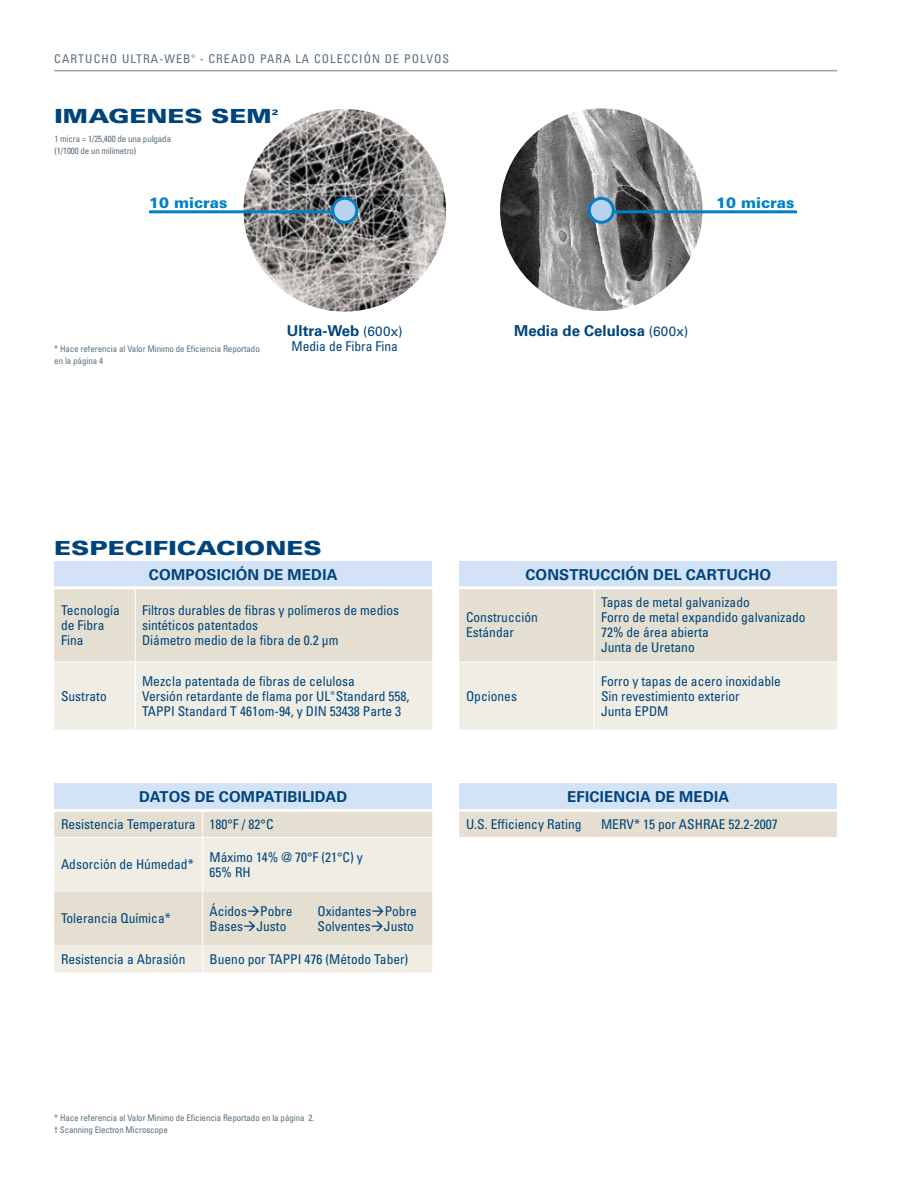
<style>
.page{position:relative;width:918px;height:1188px;background:#fff}
.page>*{position:absolute;margin:0;border:0;box-sizing:border-box;transform-origin:0 0}
.t1{font:900 19.5px "Univers LT Std";color:#00447c;scale:1.3 1}
.t2{font:700 15px "Univers LT Std";letter-spacing:.01em;color:#00447c}
.t3{font:900 15px "Univers LT Std";color:#0081c6}
.t4{font:condensed 13.5px/15px "Univers LT Std";color:#00447c}
.t5{font:condensed 12px "Univers LT Std";letter-spacing:.09em;color:#5c6f7c}
.t6{font:condensed 9px/12px "Univers LT Std";letter-spacing:-.01em;color:#5c6f7c}
.t7{font:900 7.8px "Univers LT Std";color:#00447c;scale:1.3 1}
.t8{font:condensed 5.4px "Univers LT Std";color:#00447c}
.t9{font:condensed 4.8px "Univers LT Std";color:#5c6f7c}
.s1{font-weight:400;font-size:13.5px}
</style>
<div class="page">
<hr style="left:54px;top:70px;width:783px;height:1px;background:#97a3ae">
<div style="left:54px;top:561px;width:378px;height:27px;background:#d3e2f4"></div>
<svg style="left:54px;top:589px;width:378px;height:140px;background:#eae6da"></svg>
<hr style="left:54px;top:586px;width:81px;height:3px;background:#fff">
<hr style="left:135px;top:586px;width:297px;height:3px;background:#fff">
<hr style="left:54px;top:662px;width:81px;height:1px;background:#fff">
<hr style="left:135px;top:662px;width:297px;height:1px;background:#fff">
<hr style="left:135px;top:589px;width:1px;height:73px;background:#fff">
<hr style="left:135px;top:662px;width:1px;height:67px;background:#fff">
<div style="left:459px;top:561px;width:378px;height:27px;background:#d3e2f4"></div>
<svg style="left:459px;top:589px;width:378px;height:140px;background:#eae6da"></svg>
<hr style="left:459px;top:586px;width:135px;height:3px;background:#fff">
<hr style="left:594px;top:586px;width:243px;height:3px;background:#fff">
<hr style="left:459px;top:662px;width:135px;height:1px;background:#fff">
<hr style="left:594px;top:662px;width:243px;height:1px;background:#fff">
<hr style="left:594px;top:589px;width:1px;height:73px;background:#fff">
<hr style="left:594px;top:662px;width:1px;height:67px;background:#fff">
<svg style="left:459px;top:783px;width:378px;height:54px;background:#dde2e3"></svg>
<div style="left:54px;top:783px;width:378px;height:196px;background:linear-gradient(to right,#fff,#fff)"></div>
<div style="left:54px;top:783px;width:378px;height:27px;background:#d3e2f4"></div>
<div style="left:54px;top:812px;width:378px;height:25px;background:#e4dfd0"></div>
<svg style="left:54px;top:838px;width:378px;height:134px;background:#ebe7dc"></svg>
<hr style="left:54px;top:809px;width:149px;height:3px;background:#fff">
<svg style="left:202px;top:812px;width:1px;height:25px"></svg>
<hr style="left:203px;top:809px;width:229px;height:3px;background:#fff">
<hr style="left:54px;top:837px;width:149px;height:1px;background:#fff">
<hr style="left:202px;top:838px;width:1px;height:53px;background:#fff">
<hr style="left:203px;top:837px;width:229px;height:1px;background:#fff">
<hr style="left:202px;top:891px;width:1px;height:54px;background:#fff">
<svg style="left:202px;top:945px;width:1px;height:27px"></svg>
<img style="left:500px;top:108px;width:203px;height:203px;border-radius:101px">
<img style="left:244px;top:109px;width:202px;height:203px;border-radius:101px">
<hr style="left:149px;top:210px;width:189px;height:3px;background:#0081c6">
<div style="left:333px;top:198px;width:24px;height:24px;background:#b9d3ed;border-radius:50%"></div>
<div style="left:331px;top:197px;width:27px;height:27px;border:3px solid #0081c6;border-radius:50%"></div>
<hr style="left:608px;top:210px;width:189px;height:3px;background:#0081c6">
<div style="left:589px;top:198px;width:24px;height:24px;background:#b9d3ed;border-radius:50%"></div>
<div style="left:588px;top:197px;width:27px;height:27px;border:3px solid #0081c6;border-radius:50%"></div>
<p class="t5" style="left:54px;top:51px;width:138px">CARTUCHO ULTRA-WEB</p>
<p class="t9" style="left:192px;top:53px;width:5px">®</p>
<p class="t5" style="left:200px;top:51px;width:251px">- CREADO PARA LA COLECCIÓN DE POLVOS</p>
<h1 class="t1" style="left:55px;top:104px;width:169px">IMAGENES SEM</h1>
<p class="t7" style="left:272px;top:107px;width:7px">2</p>
<p class="t6" style="left:55px;top:133px;width:118px">1 micra = 1/25,400 de una pulgada (1/1000 de un milimetro)</p>
<p class="t3" style="left:149px;top:193px;width:80px">10 micras</p>
<p class="t6" style="left:54px;top:343px;width:207px">* Hace referencia al Valor Minimo de Eficiencia Reportado en la página 4</p>
<p class="t2" style="left:287px;top:322px;width:117px">Ultra-Web <span class="s1">(600x)</span></p>
<p class="t4" style="left:292px;top:338px;width:108px">Media de Fibra Fina</p>
<p class="t3" style="left:716px;top:193px;width:80px">10 micras</p>
<p class="t2" style="left:514px;top:322px;width:176px">Media de Celulosa <span class="s1">(600x)</span></p>
<h1 class="t1" style="left:54px;top:535px;width:207px">ESPECIFICACIONES</h1>
<p class="t2" style="left:149px;top:566px;width:190px">COMPOSICIÓN DE MEDIA</p>
<p class="t4" style="left:61px;top:602px;width:60px">Tecnología de Fibra<br>Fina</p>
<p class="t4" style="left:142px;top:602px;width:259px">Filtros durables de fibras y polímeros de medios sintéticos patentados<br>Diámetro medio de la fibra de 0.2 μm</p>
<p class="t4" style="left:61px;top:688px;width:47px">Sustrato</p>
<p class="t4" style="left:142px;top:673px;width:269px">Mezcla patentada de fibras de celulosa<br>Versión retardante de flama por UL Standard 558,</p>
<p class="t8" style="left:330px;top:689px;width:6px">®</p>
<p class="t4" style="left:142px;top:703px;width:261px">TAPPI Standard T 461om-94, y DIN 53438 Parte 3</p>
<p class="t2" style="left:139px;top:788px;width:209px">DATOS DE COMPATIBILIDAD</p>
<p class="t4" style="left:61px;top:816px;width:214px">Resistencia Temperatura 180°F / 82°C</p>
<p class="t4" style="left:61px;top:857px;width:134px">Adsorción de Húmedad*</p>
<p class="t4" style="left:210px;top:849px;width:155px">Máximo 14% @ 70°F (21°C) y<br>65% RH</p>
<p class="t4" style="left:61px;top:911px;width:111px">Tolerancia Química*</p>
<p class="t4" style="left:210px;top:904px;width:84px">Ácidos→Pobre</p>
<p class="t4" style="left:318px;top:904px;width:101px">Oxidantes→Pobre</p>
<p class="t4" style="left:210px;top:919px;width:78px">Bases→Justo</p>
<p class="t4" style="left:318px;top:919px;width:98px">Solventes→Justo</p>
<p class="t4" style="left:61px;top:951px;width:126px">Resistencia a Abrasión</p>
<p class="t4" style="left:210px;top:951px;width:200px">Bueno por TAPPI 476 (Método Taber)</p>
<p class="t2" style="left:525px;top:566px;width:247px">CONSTRUCCIÓN DEL CARTUCHO</p>
<p class="t4" style="left:466px;top:610px;width:73px">Construcción<br>Estándar</p>
<p class="t4" style="left:601px;top:595px;width:206px">Tapas de metal galvanizado<br>Forro de metal expandido galvanizado<br>72% de área abierta<br>Junta de Uretano</p>
<p class="t4" style="left:466px;top:688px;width:52px">Opciones</p>
<p class="t4" style="left:601px;top:673px;width:181px">Forro y tapas de acero inoxidable<br>Sin revestimiento exterior<br>Junta EPDM</p>
<p class="t2" style="left:567px;top:788px;width:163px">EFICIENCIA DE MEDIA</p>
<p class="t4" style="left:466px;top:816px;width:117px">U.S. Efficiency Rating</p>
<p class="t4" style="left:601px;top:816px;width:178px">MERV* 15 por ASHRAE 52.2-2007</p>
<p class="t6" style="left:54px;top:1111px;width:262px">* Hace referencia al Valor Minimo de Eficiencia Reportado en la página 2. † Scanning Electron Microscope</p>
</div>
